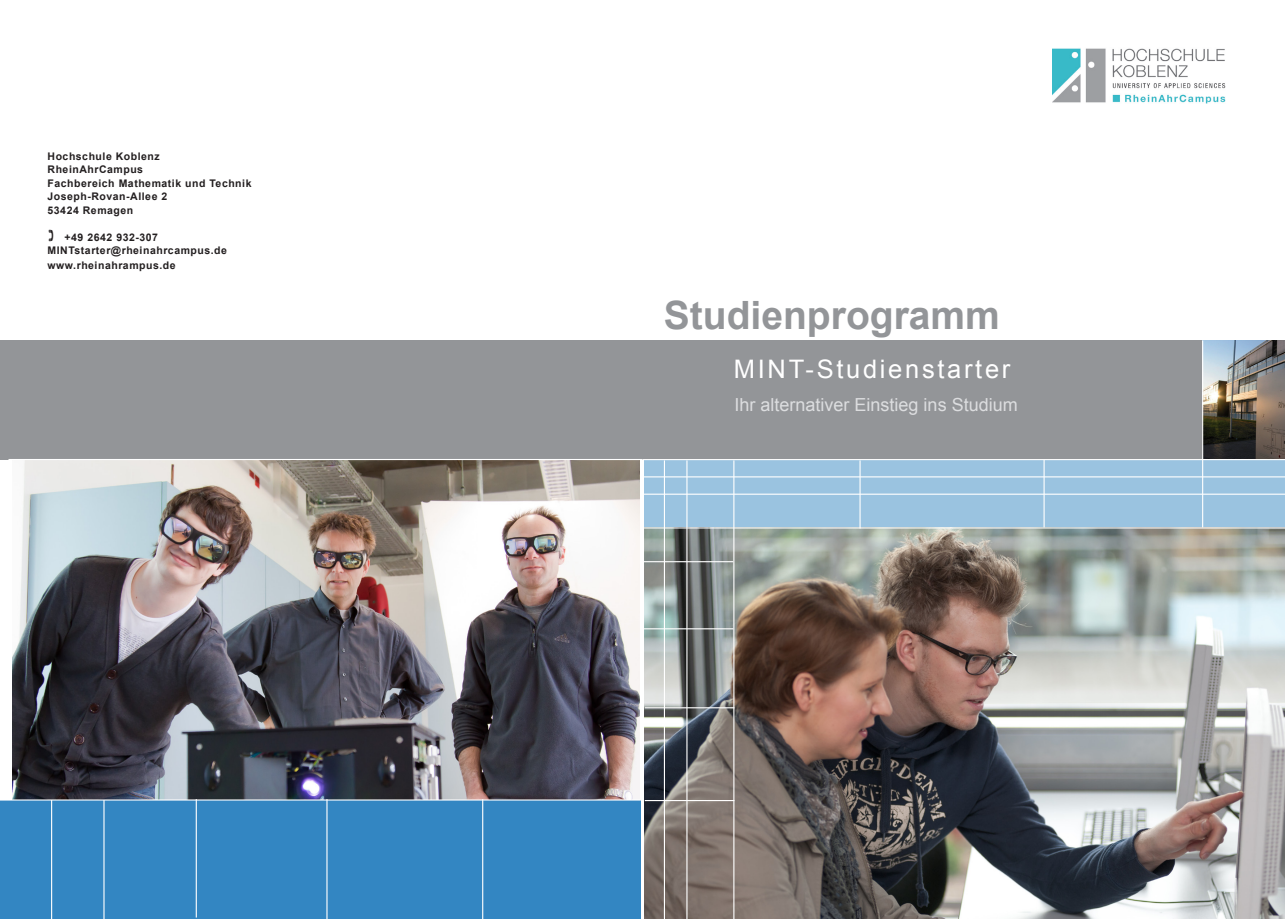
<style>
.page{position:relative;width:1285px;height:919px;background:#fff}
.page>*{position:absolute;margin:0;border:0;box-sizing:border-box;transform-origin:0 0}
.t1{font:700 39px "Arial";color:#939598}
.t2{font:25.5px "Arial";letter-spacing:.105em;color:#fff}
.t3{font:18px "Arial";color:#dcdddf}
.t4{font:700 10.5px "Arial";letter-spacing:.05em;color:#231f20}
</style>
<div class="page">
<div style="left:0;top:340px;width:1201px;height:119px;background:#939598"></div>
<div style="left:0;top:800px;width:640px;height:118px;background:#3386c2"></div>
<img style="left:13px;top:460px;width:626px;height:339px">
<hr style="left:103px;top:800px;width:1px;height:118px;background:#fff">
<hr style="left:196px;top:799px;width:1px;height:118px;background:#fff">
<hr style="left:326px;top:799px;width:1px;height:119px;background:#fff">
<hr style="left:482px;top:799px;width:1px;height:119px;background:#fff">
<hr style="left:51px;top:800px;width:1px;height:118px;background:#fff">
<img style="left:644px;top:528px;width:640px;height:390px">
<div style="left:644px;top:460px;width:640px;height:67px;background:#9ac3e0"></div>
<img style="left:1202px;top:340px;width:82px;height:119px">
<img style="left:1052px;top:48px;width:174px;height:56px">
<hr style="left:642px;top:476px;width:642px;height:1px;background:#fff">
<hr style="left:642px;top:493px;width:642px;height:1px;background:#fff">
<hr style="left:643px;top:561px;width:90px;height:1px;background:#fff">
<hr style="left:663px;top:460px;width:2px;height:458px;background:#fff">
<hr style="left:686px;top:460px;width:1px;height:458px;background:#fff">
<hr style="left:733px;top:460px;width:1px;height:458px;background:#fff">
<hr style="left:859px;top:460px;width:1px;height:68px;background:#fff">
<hr style="left:1043px;top:459px;width:1px;height:68px;background:#fff">
<hr style="left:1201px;top:340px;width:1px;height:187px;background:#fff">
<hr style="left:643px;top:628px;width:90px;height:1px;background:#fff">
<hr style="left:644px;top:707px;width:90px;height:1px;background:#fff">
<hr style="left:644px;top:800px;width:90px;height:1px;background:#fff">
<p class="t4" style="left:48px;top:149px;width:114px">Hochschule Koblenz</p>
<p class="t4" style="left:48px;top:162px;width:97px">RheinAhrCampus</p>
<p class="t4" style="left:48px;top:176px;width:205px">Fachbereich Mathematik und Technik</p>
<p class="t4" style="left:48px;top:189px;width:121px">Joseph-Rovan-Allee 2</p>
<p class="t4" style="left:48px;top:203px;width:87px">53424 Remagen</p>
<p class="t4" style="left:65px;top:230px;width:95px">+49 2642 932-307</p>
<p class="t4" style="left:48px;top:243px;width:181px">MINTstarter@rheinahrcampus.de</p>
<p class="t4" style="left:48px;top:258px;width:130px">www.rheinahrampus.de</p>
<p class="t1" style="left:663px;top:287px;width:337px">Studienprogramm</p>
<p class="t2" style="left:733px;top:352px;width:278px">MINT-Studienstarter</p>
<p class="t3" style="left:734px;top:392px;width:285px">Ihr alternativer Einstieg ins Studium</p>
</div>
